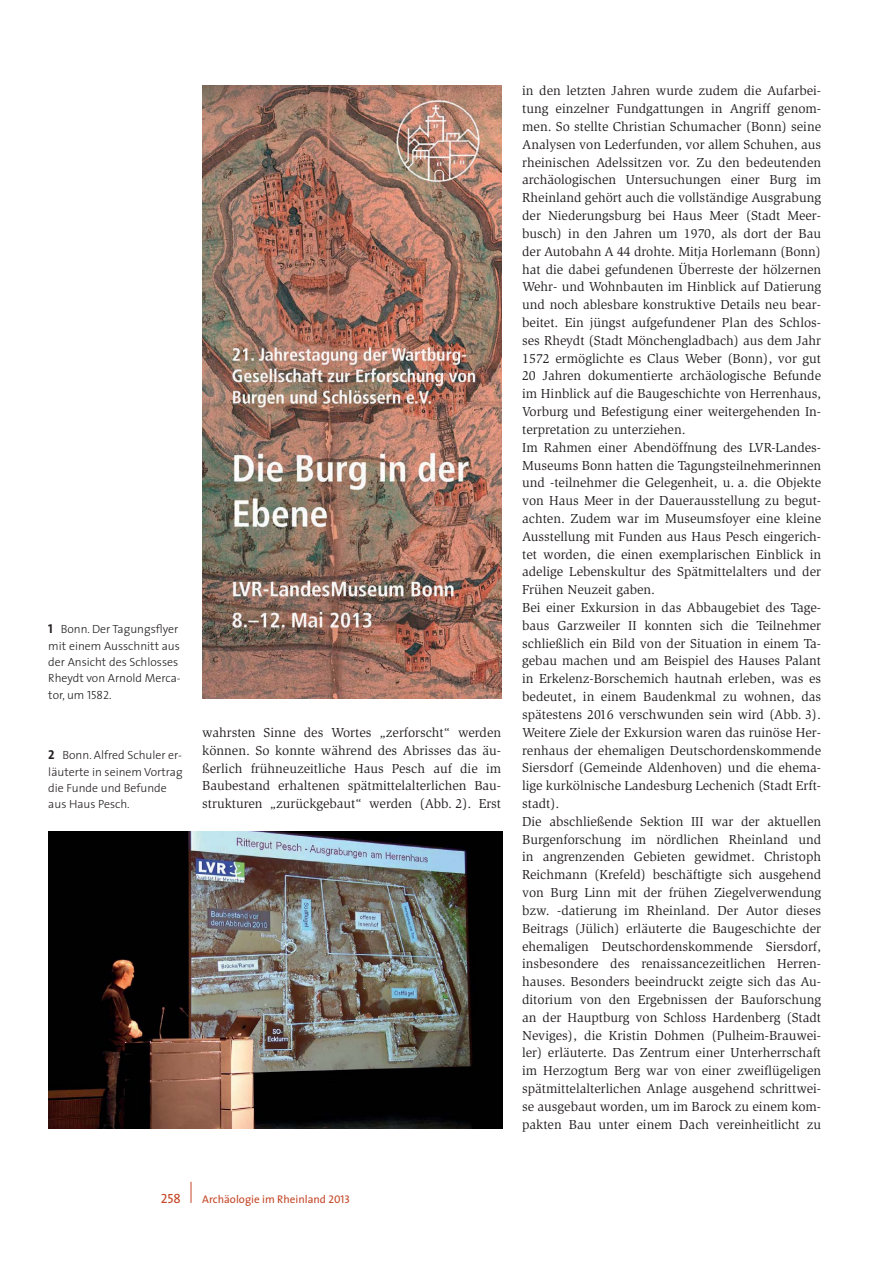
<style>
.page{position:relative;width:893px;height:1263px;background:#fff}
.page>*{position:absolute;margin:0;border:0;box-sizing:border-box;transform-origin:0 0}
.t1{font:13.35px/17.9px "Slimbach";color:#231f20;text-align:justify}
.t2{font:13.35px "The Sans Caps";color:#c34727}
.t3{font:300 11.85px/16.4px "The Sans";color:#231f20}
.t4{font:11.1px "The Sans";color:#c34727}
.s1{font-family:"The Sans Bold Caps";font-weight:400;font-size:12.9px}
.s2{font-family:"The Sans Light Caps";font-weight:400}
.s3{font-family:"The Sans Caps"}
</style>
<div class="page">
<svg style="left:191px;top:1182px;width:1px;height:21px"></svg>
<img style="left:202px;top:86px;width:299px;height:613px">
<img style="left:49px;top:831px;width:453px;height:298px">
<p class="t3" style="left:48px;top:622px;width:134px"><span class="s1">1</span> Bonn. Der Tagungsflyer mit einem Ausschnitt aus der Ansicht des Schlosses<br>Rheydt von Arnold Merca&shy;tor, um <span class="s2">1582</span>.</p>
<p class="t3" style="left:48px;top:748px;width:136px"><span class="s1">2</span> Bonn. Alfred Schuler er&shy;läuterte in seinem Vortrag die Funde und Befunde aus Haus Pesch.</p>
<p class="t1" style="left:202px;top:725px;width:300px">wahrsten Sinne des Wortes „zerforscht“ werden können. So konnte während des Abrisses das äu&shy;ßerlich frühneuzeitliche Haus Pesch auf die im Baubestand erhaltenen spätmittelalterlichen Bau&shy;strukturen „zurückgebaut“ werden (Abb. 2). Erst</p>
<p class="t1" style="left:522px;top:83px;width:300px;text-align:left">in den letzten Jahren wurde zudem die Aufarbei&shy;tung einzelner Fundgattungen in Angriff genom&shy;men. So stellte Christian Schumacher (Bonn) seine Analysen von Lederfunden, vor allem Schuhen, aus rheinischen Adelssitzen vor. Zu den bedeutenden archäologischen Untersuchungen einer Burg im Rheinland gehört auch die vollständige Ausgrabung der Niederungsburg bei Haus Meer (Stadt Meer&shy;busch) in den Jahren um 1970, als dort der Bau der Autobahn A 44 drohte. Mitja Horlemann (Bonn) hat die dabei gefundenen Überreste der hölzernen Wehr- und Wohnbauten im Hinblick auf Datierung und noch ablesbare konstruktive Details neu bear&shy;beitet. Ein jüngst aufgefundener Plan des Schlos&shy;ses Rheydt (Stadt Mönchengladbach) aus dem Jahr 1572 ermöglichte es Claus Weber (Bonn), vor gut 20 Jahren dokumentierte archäologische Befunde im Hinblick auf die Baugeschichte von Herrenhaus, Vorburg und Befestigung einer weitergehenden In&shy;terpretation zu unterziehen.<br>Im Rahmen einer Abendöffnung des LVR-Landes-Museums Bonn hatten die Tagungsteilnehmerinnen und -teilnehmer die Gelegenheit, u. a. die Objekte von Haus Meer in der Dauerausstellung zu begut&shy;achten. Zudem war im Museumsfoyer eine kleine Ausstellung mit Funden aus Haus Pesch eingerich&shy;tet worden, die einen exemplarischen Einblick in adelige Lebenskultur des Spätmittelalters und der Frühen Neuzeit gaben.<br>Bei einer Exkursion in das Abbaugebiet des Tage&shy;baus Garzweiler II konnten sich die Teilnehmer schließlich ein Bild von der Situation in einem Ta&shy;gebau machen und am Beispiel des Hauses Palant in Erkelenz-Borschemich hautnah erleben, was es bedeutet, in einem Baudenkmal zu wohnen, das spätestens 2016 verschwunden sein wird (Abb. 3).<br>Weitere Ziele der Exkursion waren das ruinöse Her&shy;renhaus der ehemaligen Deutschordenskommende Siersdorf (Gemeinde Aldenhoven) und die ehema&shy;lige kurkölnische Landesburg Lechenich (Stadt Erft&shy;stadt).<br>Die abschließende Sektion III war der aktuellen Burgenforschung im nördlichen Rheinland und in angrenzenden Gebieten gewidmet. Christoph Reichmann (Krefeld) beschäftigte sich ausgehend von Burg Linn mit der frühen Ziegelverwendung bzw. -datierung im Rheinland. Der Autor dieses Beitrags (Jülich) erläuterte die Baugeschichte der ehemaligen Deutschordenskommende Siersdorf, insbesondere des renaissancezeitlichen Herren&shy;hauses. Besonders beeindruckt zeigte sich das Au&shy;ditorium von den Ergebnissen der Bauforschung an der Hauptburg von Schloss Hardenberg (Stadt Neviges), die Kristin Dohmen (Pulheim-Brauwei&shy;ler) erläuterte. Das Zentrum einer Unterherrschaft im Herzogtum Berg war von einer zweiflügeligen spätmittelalterlichen Anlage ausgehend schrittwei&shy;se ausgebaut worden, um im Barock zu einem kom&shy;pakten Bau unter einem Dach vereinheitlicht zu</p>
<p class="t2" style="left:161px;top:1194px;width:22px">258</p>
<p class="t4" style="left:202px;top:1195px;width:149px">Archäologie im Rheinland <span class="s3">2013</span></p>
</div>
